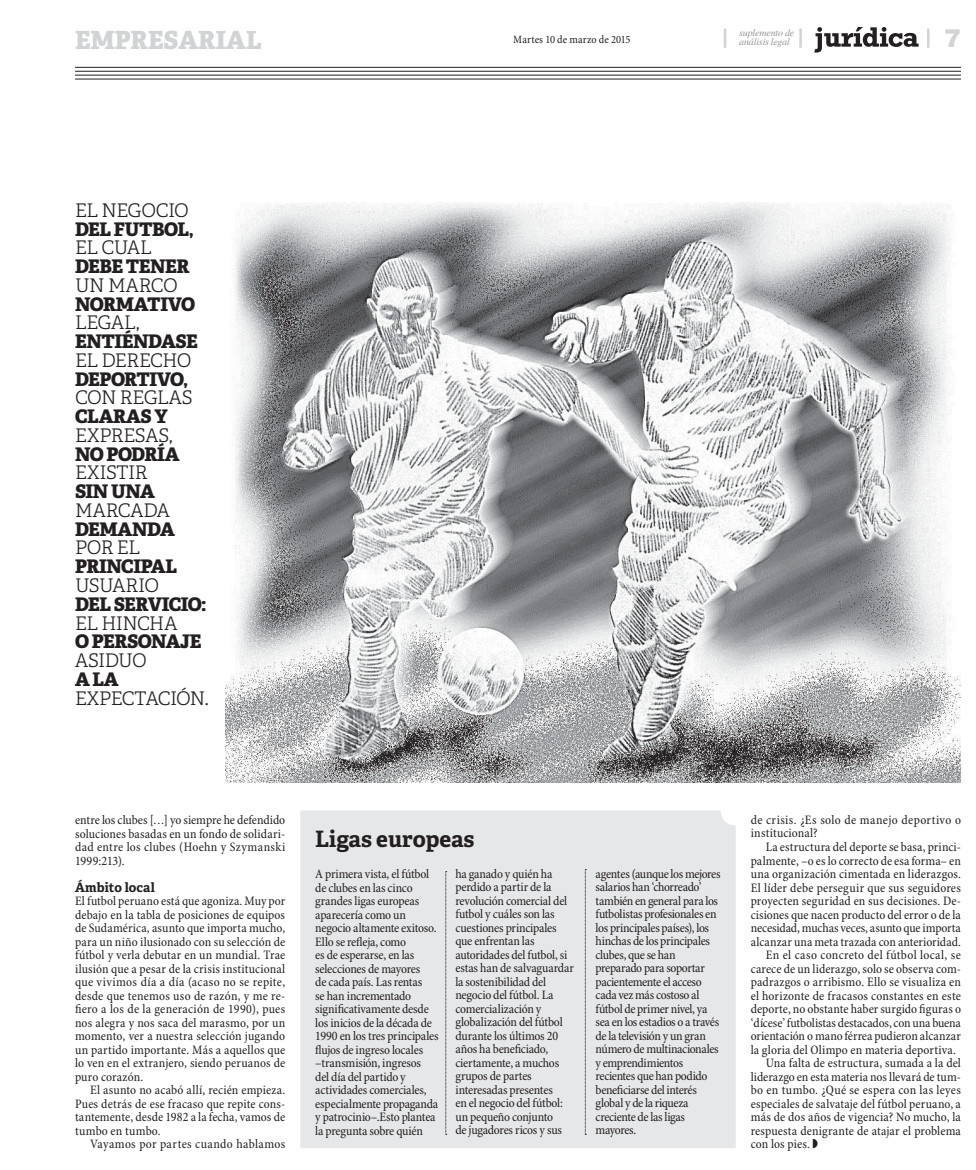
<style>
.page{position:relative;width:976px;height:1170px;background:#fff}
.page>*{position:absolute;margin:0;border:0;box-sizing:border-box;transform-origin:0 0}
.t1{font:800 25px "Adelle";color:#d1d3d4}
.t2{font:900 25px "Helvetica LT Std";color:#d1d3d4}
.t3{font:700 22.5px "Adelle";color:#231f20}
.t4{font:800 18.75px "Adelle";letter-spacing:-.03em;color:#231f20}
.t5{font:300 18.75px "Adelle";letter-spacing:-.03em;color:#231f20}
.t6{font:300 18.75px "Adelle";letter-spacing:-.005em;color:#231f20}
.t7{font:condensed 13px/13.5px "Minion Pro";letter-spacing:-.005em;color:#231f20;text-align:justify}
.t8{font:condensed 13px/13.5px "Minion Pro";letter-spacing:-.03em;color:#231f20}
.t9{font:condensed 13px/13.5px "Minion Pro";letter-spacing:.025em;color:#231f20}
.t10{font:condensed 13px "Minion Pro";letter-spacing:.015em;color:#231f20}
.t11{font:condensed 13px "Minion Pro";letter-spacing:.02em;color:#231f20}
.t12{font:700 13px "Adelle";color:#231f20}
.t13{font:condensed 11.25px "Minion Pro";letter-spacing:.005em;color:#231f20}
.t14{font:italic 10px "Times LT Std";letter-spacing:-.015em;color:#939598}
</style>
<div class="page">
<hr style="left:926px;top:28px;width:3px;height:20px;background:#d1d3d4">
<hr style="left:723px;top:28px;width:3px;height:20px;background:#d1d3d4">
<hr style="left:799px;top:28px;width:2px;height:20px;background:#d1d3d4">
<hr style="left:75px;top:67px;width:885px;height:1px;background:#231f20">
<hr style="left:75px;top:71px;width:885px;height:1px;background:#231f20">
<hr style="left:75px;top:75px;width:885px;height:1px;background:#231f20">
<hr style="left:75px;top:79px;width:885px;height:1px;background:#231f20">
<svg style="left:814px;top:27px;width:104px;height:26px"></svg>
<div style="left:300px;top:810px;width:435px;height:337px;background:#e6e7e8"></div>
<svg style="left:445px;top:871px;width:1px;height:263px"></svg>
<svg style="left:584px;top:869px;width:2px;height:265px"></svg>
<img style="left:225px;top:203px;width:735px;height:579px">
<p class="t14" style="left:738px;top:29px;width:57px">suplemento de</p>
<h1 class="t1" style="left:75px;top:28px;width:188px">EMPRESARIAL</h1>
<p class="t13" style="left:513px;top:35px;width:119px">Martes 10 de marzo de 2015</p>
<p class="t14" style="left:738px;top:38px;width:52px">análisis legal</p>
<h3 class="t5" style="left:75px;top:201px;width:115px">EL NEGOCIO</h3>
<h3 class="t4" style="left:75px;top:220px;width:120px">DEL FUTBOL,</h3>
<h3 class="t5" style="left:75px;top:239px;width:78px">EL CUAL</h3>
<h3 class="t4" style="left:75px;top:257px;width:116px">DEBE TENER</h3>
<h3 class="t5" style="left:75px;top:276px;width:104px">UN MARCO</h3>
<h3 class="t4" style="left:75px;top:295px;width:121px">NORMATIVO</h3>
<h3 class="t5" style="left:75px;top:314px;width:66px">LEGAL,</h3>
<h3 class="t4" style="left:75px;top:332px;width:124px">ENTIÉNDASE</h3>
<h3 class="t5" style="left:75px;top:351px;width:118px">EL DERECHO</h3>
<h3 class="t4" style="left:75px;top:370px;width:114px">DEPORTIVO,</h3>
<h3 class="t5" style="left:75px;top:389px;width:119px">CON REGLAS</h3>
<h3 class="t4" style="left:75px;top:407px;width:94px">CLARAS Y</h3>
<h3 class="t5" style="left:75px;top:426px;width:99px">EXPRESAS,</h3>
<h3 class="t4" style="left:75px;top:445px;width:106px">NO PODRÍA</h3>
<h3 class="t5" style="left:75px;top:464px;width:74px">EXISTIR</h3>
<h3 class="t4" style="left:75px;top:482px;width:81px">SIN UNA</h3>
<h3 class="t6" style="left:75px;top:501px;width:96px">MARCADA</h3>
<h3 class="t4" style="left:75px;top:520px;width:101px">DEMANDA</h3>
<h3 class="t5" style="left:75px;top:539px;width:66px">POR EL</h3>
<h3 class="t4" style="left:75px;top:557px;width:104px">PRINCIPAL</h3>
<h3 class="t5" style="left:75px;top:576px;width:85px">USUARIO</h3>
<h3 class="t4" style="left:75px;top:595px;width:133px">DEL SERVICIO:</h3>
<h3 class="t5" style="left:75px;top:614px;width:104px">EL HINCHA</h3>
<h3 class="t4" style="left:75px;top:632px;width:128px">O PERSONAJE</h3>
<h3 class="t5" style="left:75px;top:651px;width:73px">ASIDUO</h3>
<h3 class="t4" style="left:75px;top:670px;width:45px">A LA</h3>
<h3 class="t5" style="left:75px;top:689px;width:135px">EXPECTACIÓN.</h3>
<h1 class="t2" style="left:943px;top:23px;width:18px">7</h1>
<p class="t7" style="left:75px;top:814px;width:212px">entre los clubes […] yo siempre he defendido soluciones basadas en un fondo de solidari&shy;dad entre los clubes (Hoehn y Szymanski 1999:213).</p>
<p class="t12" style="left:75px;top:880px;width:81px">Ámbito local</p>
<p class="t7" style="left:75px;top:895px;width:212px">El futbol peruano está que agoniza. Muy por debajo en la tabla de posiciones de equipos de Sudamérica, asunto que importa mucho, para un niño ilusionado con su selección de fútbol y verla debutar en un mundial. Trae ilusión que a pesar de la crisis institucional que vivimos día a día (acaso no se repite, desde que tenemos uso de razón, y me re&shy;fiero a los de la generación de 1990), pues nos alegra y nos saca del marasmo, por un momento, ver a nuestra selección jugando un partido importante. Más a aquellos que lo ven en el extranjero, siendo peruanos de puro corazón.</p>
<p class="t7" style="left:75px;top:1084px;width:212px;text-indent:15px">El asunto no acabó allí, recién empieza.<br>Pues detrás de ese fracaso que repite cons&shy;tantemente, desde 1982 a la fecha, vamos de tumbo en tumbo.</p>
<p class="t9" style="left:90px;top:1138px;width:196px">Vayamos por partes cuando hablamos</p>
<h2 class="t3" style="left:315px;top:828px;width:161px">Ligas europeas</h2>
<p class="t7" style="left:315px;top:868px;width:125px;text-align:left">A primera vista, el fútbol de clubes en las cinco grandes ligas europeas aparecería como un negocio altamente exitoso.<br>Ello se refleja, como<br>es de esperarse, en las selecciones de mayores<br>de cada país. Las rentas<br>se han incrementado significativamente desde los inicios de la década de<br>1990 en los tres principales flujos de ingreso locales –transmisión, ingresos<br>del día del partido y actividades comerciales, especialmente propaganda y patrocinio–.Esto plantea la pregunta sobre quién</p>
<p class="t7" style="left:455px;top:868px;width:120px;text-align:left">ha ganado y quién ha perdido a partir de la revolución comercial del futbol y cuáles son las cuestiones principales que enfrentan las autoridades del futbol, si estas han de salvaguardar la sostenibilidad del negocio del fútbol. La comercialización y globalización del fútbol durante los últimos 20 años ha beneficiado, ciertamente, a muchos grupos de partes interesadas presentes<br>en el negocio del fútbol: un pequeño conjunto<br>de jugadores ricos y sus</p>
<p class="t8" style="left:595px;top:867px;width:127px">agentes (aunque los mejores salarios han ‘chorreado’ también en general para los futbolistas profesionales en los principales países), los hinchas de los principales clubes, que se han preparado para soportar pacientemente el acceso cada vez más costoso al fútbol de primer nivel, ya sea en los estadios o a través de la televisión y un gran número de multinacionales y emprendimientos recientes que han podido beneficiarse del interés global y de la riqueza creciente de las ligas mayores.</p>
<p class="t9" style="left:750px;top:814px;width:211px">de crisis. ¿Es solo de manejo deportivo o institucional?</p>
<p class="t7" style="left:765px;top:841px;width:196px">La estructura del deporte se basa, princi-</p>
<p class="t7" style="left:750px;top:854px;width:211px">palmente, –o es lo correcto de esa forma– en</p>
<p class="t7" style="left:750px;top:868px;width:211px">una organización cimentada en liderazgos.</p>
<p class="t7" style="left:750px;top:881px;width:211px">El líder debe perseguir que sus seguidores</p>
<p class="t7" style="left:750px;top:895px;width:211px">proyecten seguridad en sus decisiones. De-</p>
<p class="t7" style="left:750px;top:908px;width:211px">cisiones que nacen producto del error o de la</p>
<p class="t7" style="left:750px;top:922px;width:211px">necesidad, muchas veces, asunto que importa</p>
<p class="t7" style="left:750px;top:935px;width:211px">alcanzar una meta trazada con anterioridad.</p>
<p class="t9" style="left:765px;top:949px;width:197px">En el caso concreto del fútbol local, se</p>
<p class="t7" style="left:750px;top:962px;width:211px">carece de un liderazgo, solo se observa com-</p>
<p class="t10" style="left:750px;top:976px;width:211px">padrazgos o arribismo. Ello se visualiza en</p>
<p class="t7" style="left:750px;top:989px;width:211px">el horizonte de fracasos constantes en este</p>
<p class="t7" style="left:750px;top:1003px;width:212px">deporte, no obstante haber surgido figuras o</p>
<p class="t7" style="left:750px;top:1016px;width:211px">‘dícese’ futbolistas destacados, con una buena</p>
<p class="t7" style="left:750px;top:1030px;width:212px">orientación o mano férrea pudieron alcanzar</p>
<p class="t7" style="left:750px;top:1043px;width:207px">la gloria del Olimpo en materia deportiva.</p>
<p class="t7" style="left:765px;top:1057px;width:197px">Una falta de estructura, sumada a la del</p>
<p class="t7" style="left:750px;top:1070px;width:211px">liderazgo en esta materia nos llevará de tum-</p>
<p class="t11" style="left:750px;top:1084px;width:211px">bo en tumbo. ¿Qué se espera con las leyes</p>
<p class="t7" style="left:750px;top:1097px;width:212px">especiales de salvataje del fútbol peruano, a</p>
<p class="t7" style="left:750px;top:1111px;width:212px">más de dos años de vigencia? No mucho, la</p>
<p class="t7" style="left:750px;top:1124px;width:212px">respuesta denigrante de atajar el problema</p>
<p class="t7" style="left:750px;top:1138px;width:61px">con los pies.</p>
</div>
